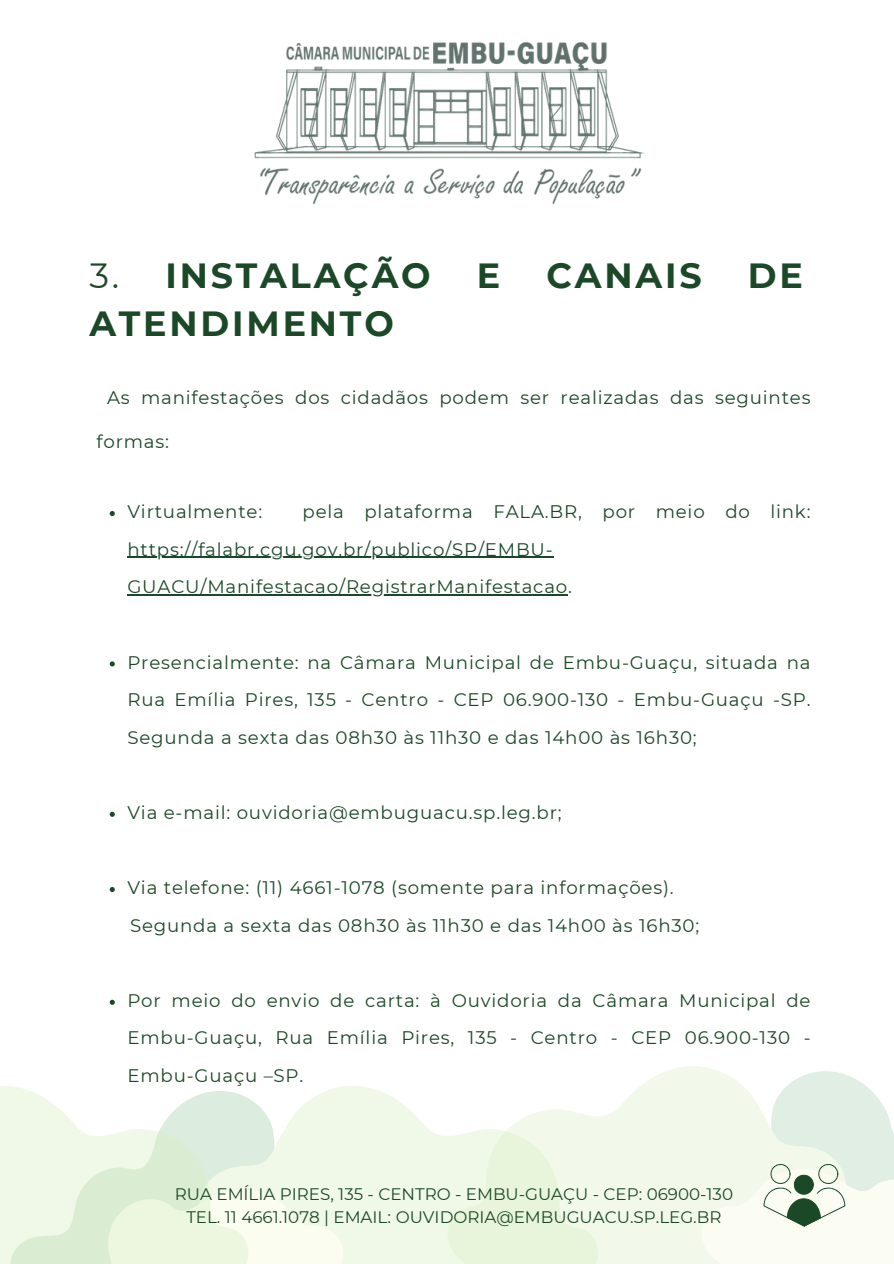
<style>
.page{position:relative;width:894px;height:1264px;background:#fff}
.page>*{position:absolute;margin:0;border:0;box-sizing:border-box;transform-origin:0 0}
.t1{font:700 34.95px "Montserrat";letter-spacing:.08em;color:#1b4927}
.t2{font:18.15px/37.7px "Montserrat";letter-spacing:.045em;color:#1b4927;text-align:justify}
.t3{font:16.65px/22.5px "Montserrat";color:#1b4927;text-align:center}
.s1{font-weight:400}
</style>
<div class="page">
<svg style="left:343px;top:1086px;width:104px;height:177px;background:#f1f8e9"></svg>
<svg style="left:447px;top:1066px;width:254px;height:197px;fill:#f2f9ea"></svg>
<svg style="left:0;top:1086px;width:343px;height:177px"></svg>
<img style="left:254px;top:42px;width:390px;height:163px">
<svg style="left:701px;top:1067px;width:192px;height:196px"></svg>
<svg style="left:110px;top:511px;width:5px;height:5px"></svg>
<hr style="left:127px;top:556px;width:426px;height:1px;background:#1b4927">
<hr style="left:127px;top:594px;width:441px;height:1px;background:#1b4927">
<svg style="left:110px;top:661px;width:5px;height:5px"></svg>
<svg style="left:110px;top:811px;width:5px;height:5px"></svg>
<svg style="left:110px;top:887px;width:5px;height:5px"></svg>
<svg style="left:110px;top:999px;width:5px;height:5px"></svg>
<h1 class="t1" style="left:89px;top:254px;width:343px"><span class="s1">3.</span> INSTALAÇÃO</h1>
<h1 class="t1" style="left:477px;top:254px;width:25px">E</h1>
<h1 class="t1" style="left:546px;top:254px;width:156px">CANAIS</h1>
<h1 class="t1" style="left:747px;top:254px;width:57px">DE</h1>
<h1 class="t1" style="left:89px;top:302px;width:306px">ATENDIMENTO</h1>
<p class="t2" style="left:107px;top:379px;width:704px">As manifestações dos cidadãos podem ser realizadas das seguintes</p>
<p class="t2" style="left:96px;top:422px;width:74px">formas:</p>
<p class="t2" style="left:127px;top:493px;width:136px">Virtualmente:</p>
<p class="t2" style="left:302px;top:493px;width:509px">pela plataforma FALA.BR, por meio do link:</p>
<p class="t2" style="left:127px;top:530px;width:427px">https://falabr.cgu.gov.br/publico/SP/EMBU-</p>
<p class="t2" style="left:127px;top:568px;width:446px">GUACU/Manifestacao/RegistrarManifestacao.</p>
<p class="t2" style="left:127px;top:643px;width:684px">Presencialmente: na Câmara Municipal de Embu-Guaçu, situada na Rua Emília Pires, 135 - Centro - CEP 06.900-130 - Embu-Guaçu -SP.<br>Segunda a sexta das 08h30 às 11h30 e das 14h00 às 16h30;</p>
<p class="t2" style="left:127px;top:793px;width:435px">Via e-mail: ouvidoria@embuguacu.sp.leg.br;</p>
<p class="t2" style="left:127px;top:868px;width:547px">Via telefone: (11) 4661-1078 (somente para informações).</p>
<p class="t2" style="left:130px;top:906px;width:570px">Segunda a sexta das 08h30 às 11h30 e das 14h00 às 16h30;</p>
<p class="t2" style="left:127px;top:981px;width:684px">Por meio do envio de carta: à Ouvidoria da Câmara Municipal de Embu-Guaçu, Rua Emília Pires, 135 - Centro - CEP 06.900-130 - Embu-Guaçu –SP.</p>
<p class="t3" style="left:175px;top:1183px;width:559px">RUA EMÍLIA PIRES, 135 - CENTRO - EMBU-GUAÇU - CEP: 06900-130<br>TEL. 11 4661.1078 | EMAIL: OUVIDORIA@EMBUGUACU.SP.LEG.BR</p>
</div>
